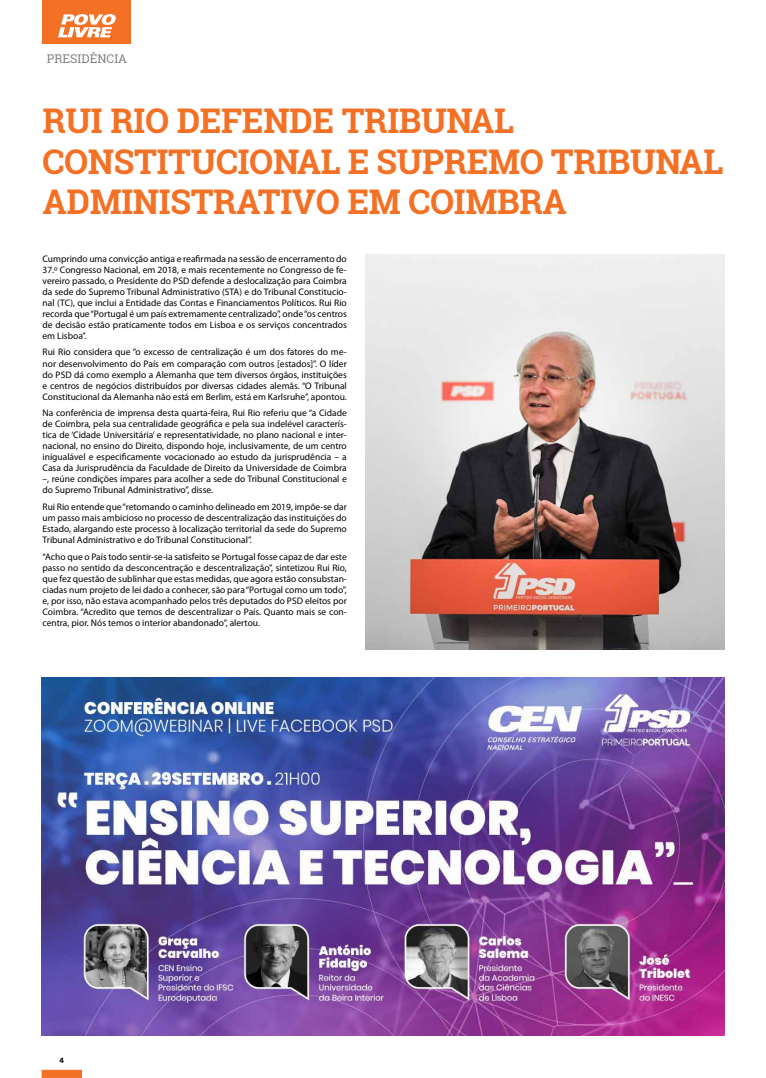
<style>
.page{position:relative;width:766px;height:1078px;background:#fff}
.page>*{position:absolute;margin:0;border:0;box-sizing:border-box;transform-origin:0 0}
.t1{font:700 34px/40.8px "Roboto Slab";letter-spacing:-.01em;color:#f37024}
.t2{font:12px "Roboto Slab";color:#808285}
.t3{font:9.5px/11px "Myriad Pro";color:#000;text-align:justify}
.t4{font:700 8px "Myriad Pro";color:#000}
</style>
<div class="page">
<div style="left:42px;top:1069px;width:40px;height:8px;background:#f37024;border:1px solid #f37024"></div>
<div style="left:43px;top:0;width:88px;height:44px;background:#f37024"></div>
<svg style="left:58px;top:14px;width:58px;height:23px"></svg>
<img style="left:42px;top:677px;width:682px;height:358px">
<img style="left:366px;top:254px;width:358px;height:395px">
<p class="t2" style="left:47px;top:51px;width:82px">PRESIDÊNCIA</p>
<h1 class="t1" style="left:43px;top:100px;width:682px">RUI RIO DEFENDE TRIBUNAL<br>CONSTITUCIONAL E SUPREMO TRIBUNAL<br>ADMINISTRATIVO EM COIMBRA</h1>
<p class="t3" style="left:43px;top:253px;width:306px">Cumprindo uma convicção antiga e reafirmada na sessão de encerramento do 37.º Congresso Nacional, em 2018, e mais recentemente no Congresso de fe&shy;vereiro passado, o Presidente do PSD defende a deslocalização para Coimbra da sede do Supremo Tribunal Administrativo (STA) e do Tribunal Constitucio&shy;nal (TC), que inclui a Entidade das Contas e Financiamentos Políticos. Rui Rio recorda que “Portugal é um país extremamente centralizado”, onde “os centros de decisão estão praticamente todos em Lisboa e os serviços concentrados em Lisboa”.</p>
<p class="t3" style="left:43px;top:346px;width:306px">Rui Rio considera que “o excesso de centralização é um dos fatores do me&shy;nor desenvolvimento do País em comparação com outros [estados]”. O líder do PSD dá como exemplo a Alemanha que tem diversos órgãos, instituições e centros de negócios distribuídos por diversas cidades alemãs. “O Tribunal Constitucional da Alemanha não está em Berlim, está em Karlsruhe”, apontou.</p>
<p class="t3" style="left:43px;top:407px;width:306px">Na conferência de imprensa desta quarta-feira, Rui Rio referiu que “a Cidade de Coimbra, pela sua centralidade geográfica e pela sua indelével caracterís&shy;tica de ‘Cidade Universitária’ e representatividade, no plano nacional e inter&shy;nacional, no ensino do Direito, dispondo hoje, inclusivamente, de um centro inigualável e especificamente vocacionado ao estudo da jurisprudência – a Casa da Jurisprudência da Faculdade de Direito da Universidade de Coimbra –, reúne condições ímpares para acolher a sede do Tribunal Constitucional e do Supremo Tribunal Administrativo”, disse.</p>
<p class="t3" style="left:43px;top:501px;width:306px">Rui Rio entende que “retomando o caminho delineado em 2019, impõe-se dar um passo mais ambicioso no processo de descentralização das instituições do Estado, alargando este processo à localização territorial da sede do Supremo Tribunal Administrativo e do Tribunal Constitucional”.</p>
<p class="t3" style="left:43px;top:550px;width:306px">“Acho que o País todo sentir-se-ia satisfeito se Portugal fosse capaz de dar este passo no sentido da desconcentração e descentralização”, sintetizou Rui Rio, que fez questão de sublinhar que estas medidas, que agora estão consubstan&shy;ciadas num projeto de lei dado a conhecer, são para “Portugal como um todo”, e, por isso, não estava acompanhado pelos três deputados do PSD eleitos por Coimbra. “Acredito que temos de descentralizar o País. Quanto mais se con&shy;centra, pior. Nós temos o interior abandonado”, alertou.</p>
<p class="t4" style="left:60px;top:1054px;width:6px">4</p>
</div>
